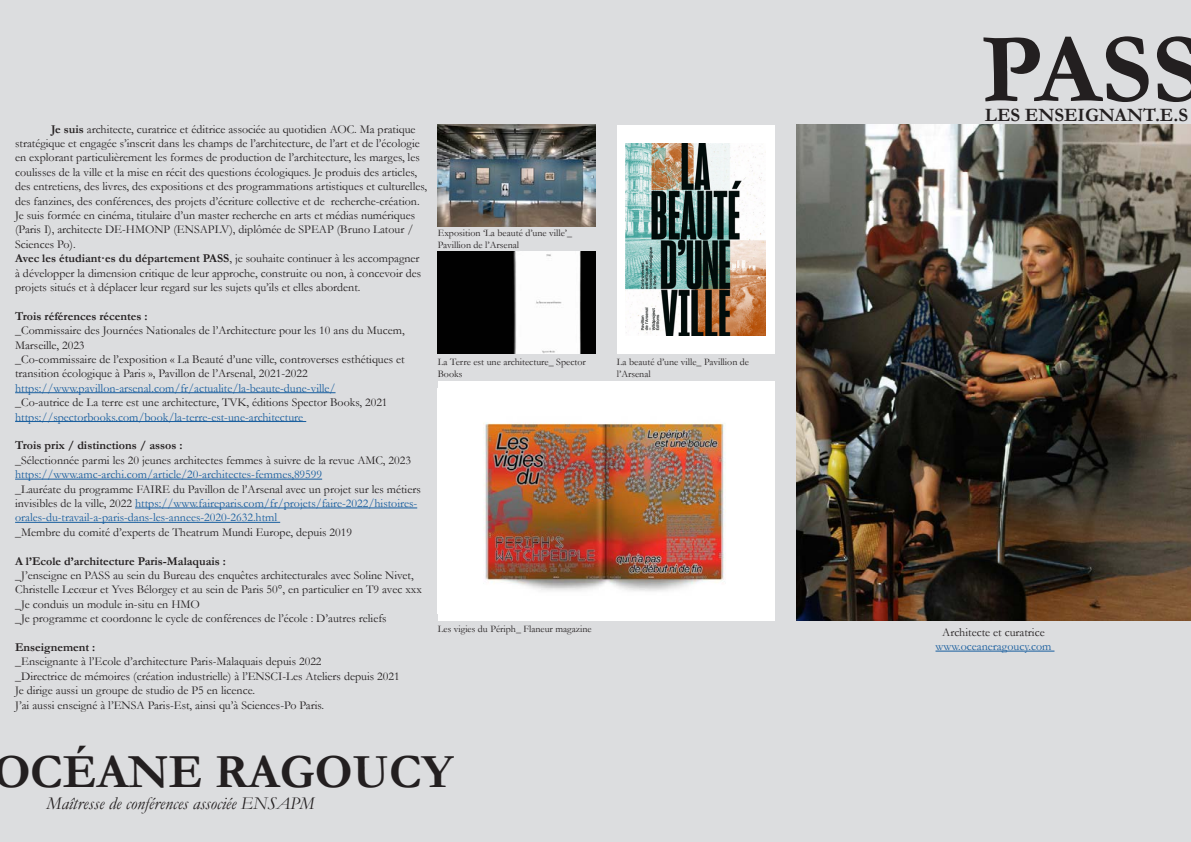
<style>
.page{position:relative;width:1191px;height:842px;background:#fff}
.page>*{position:absolute;margin:0;border:0;box-sizing:border-box;transform-origin:0 0}
.Aligné_à_gauche{font:700 100px "Garamond";color:#231f20}
.Aligné_à_gauche-2{font:700 48px "Garamond";color:#231f20}
.Aligné_à_gauche-3{font:700 19px "Garamond";color:#231f20}
.Aligné_à_gauche-4{font:italic 18px "Garamond";color:#231f20}
.Aligné_à_gauche-5{font:12px/14.4px "Garamond";color:#231f20}
.Aligné_à_gauche-6{font:12px/14.4px "Garamond";color:#175d9e}
.Aligné_à_gauche-7{font:700 12px "Garamond";color:#231f20}
.Aligné_à_gauche-8{font:10px/12px "Garamond";color:#231f20}
.s1{font-weight:700}
.s2{color:#175d9e}
.s3{color:#231f20}
</style>
<div class="page">
<div style="left:0;top:0;width:1191px;height:841px;background:#dcdddf"></div>
<img style="left:796px;top:125px;width:395px;height:496px">
<hr style="left:15px;top:392px;width:320px;height:1px;background:#175d9e">
<hr style="left:15px;top:421px;width:291px;height:1px;background:#175d9e">
<hr style="left:15px;top:479px;width:307px;height:1px;background:#175d9e">
<hr style="left:135px;top:508px;width:282px;height:1px;background:#175d9e">
<hr style="left:15px;top:522px;width:265px;height:1px;background:#175d9e">
<hr style="left:935px;top:651px;width:119px;height:1px;background:#175d9e">
<div style="left:617px;top:125px;width:157px;height:229px;background:#fff"></div>
<img style="left:626px;top:143px;width:139px;height:192px">
<div style="left:438px;top:382px;width:336px;height:239px;background:#fff"></div>
<img style="left:483px;top:423px;width:243px;height:168px">
<img style="left:438px;top:125px;width:157px;height:102px">
<img style="left:438px;top:252px;width:157px;height:102px">
<p class="Aligné_à_gauche-5" style="left:15px;top:121px;width:413px;text-indent:36px"><span class="s1">Je suis</span> architecte, curatrice et éditrice associée au quotidien AOC. Ma pratique stratégique et engagée s’inscrit dans les champs de l’architecture, de l’art et de l’écologie en explorant particulièrement les formes de production de l’architecture, les marges, les coulisses de la ville et la mise en récit des questions écologiques. Je produis des articles, des entretiens, des livres, des expositions et des programmations artistiques et culturelles, des fanzines, des conférences, des projets d’écriture collective et de recherche-création.</p>
<p class="Aligné_à_gauche-5" style="left:15px;top:208px;width:401px">Je suis formée en cinéma, titulaire d’un master recherche en arts et médias numériques (Paris I), architecte DE-HMONP (ENSAPLV), diplômée de SPEAP (Bruno Latour /<br>Sciences Po).</p>
<p class="Aligné_à_gauche-5" style="left:15px;top:251px;width:407px"><span class="s1">Avec les étudiant·es du département PASS</span>, je souhaite continuer à les accompagner à développer la dimension critique de leur approche, construite ou non, à concevoir des projets situés et à déplacer leur regard sur les sujets qu’ils et elles abordent.</p>
<p class="Aligné_à_gauche-7" style="left:15px;top:308px;width:134px">Trois références récentes :</p>
<p class="Aligné_à_gauche-5" style="left:15px;top:323px;width:391px">_Commissaire des Journées Nationales de l’Architecture pour les 10 ans du Mucem,<br>Marseille, 2023</p>
<p class="Aligné_à_gauche-5" style="left:15px;top:352px;width:391px">_Co-commissaire de l’exposition « La Beauté d’une ville, controverses esthétiques et transition écologique à Paris », Pavillon de l’Arsenal, 2021-2022</p>
<p class="Aligné_à_gauche-6" style="left:15px;top:380px;width:322px">https://www.pavillon-arsenal.com/fr/actualite/la-beaute-dune-ville/</p>
<p class="Aligné_à_gauche-5" style="left:15px;top:395px;width:374px">_Co-autrice de La terre est une architecture, TVK, éditions Spector Books, 2021 <span class="s2">https://spectorbooks.com/book/la-terre-est-une-architecture</span></p>
<p class="Aligné_à_gauche-7" style="left:15px;top:437px;width:169px">Trois prix / distinctions / assos :</p>
<p class="Aligné_à_gauche-5" style="left:15px;top:452px;width:397px">_Sélectionnée parmi les 20 jeunes architectes femmes à suivre de la revue AMC, 2023 <span class="s2">https://www.amc-archi.com/article/20-architectes-femmes,89599</span></p>
<p class="Aligné_à_gauche-6" style="left:15px;top:481px;width:407px"><span class="s3">_Lauréate du programme FAIRE du Pavillon de l’Arsenal avec un projet sur les métiers invisibles de la ville, 2022</span> https://www.faireparis.com/fr/projets/faire-2022/histoires&shy;orales-du-travail-a-paris-dans-les-annees-2020-2632.html</p>
<p class="Aligné_à_gauche-5" style="left:15px;top:524px;width:338px">_Membre du comité d’experts de Theatrum Mundi Europe, depuis 2019</p>
<p class="Aligné_à_gauche-7" style="left:15px;top:553px;width:212px">A l’Ecole d’architecture Paris-Malaquais :</p>
<p class="Aligné_à_gauche-5" style="left:15px;top:568px;width:408px">_J’enseigne en PASS au sein du Bureau des enquêtes architecturales avec Soline Nivet,<br>Christelle Lecœur et Yves Bélorgey et au sein de Paris 50°, en particulier en T9 avec xxx</p>
<p class="Aligné_à_gauche-5" style="left:15px;top:596px;width:186px">_Je conduis un module in-situ en HMO</p>
<p class="Aligné_à_gauche-5" style="left:15px;top:611px;width:373px">_Je programme et coordonne le cycle de conférences de l’école : D’autres reliefs</p>
<p class="Aligné_à_gauche-7" style="left:15px;top:639px;width:82px">Enseignement :</p>
<p class="Aligné_à_gauche-5" style="left:15px;top:654px;width:308px">_Enseignante à l’Ecole d’architecture Paris-Malaquais depuis 2022</p>
<p class="Aligné_à_gauche-5" style="left:15px;top:668px;width:386px">_Directrice de mémoires (création industrielle) à l’ENSCI-Les Ateliers depuis 2021</p>
<p class="Aligné_à_gauche-5" style="left:15px;top:683px;width:241px">Je dirige aussi un groupe de studio de P5 en licence.</p>
<p class="Aligné_à_gauche-5" style="left:15px;top:697px;width:310px">J’ai aussi enseigné à l’ENSA Paris-Est, ainsi qu’à Sciences-Po Paris.</p>
<p class="Aligné_à_gauche-8" style="left:438px;top:227px;width:136px">Exposition ‘La beauté d’une ville’_<br>Pavillion de l’Arsenal</p>
<p class="Aligné_à_gauche-8" style="left:438px;top:355px;width:149px">La Terre est une architecture_ Spector<br>Books</p>
<p class="Aligné_à_gauche-8" style="left:438px;top:622px;width:155px">Les vigies du Périph_ Flaneur magazine</p>
<p class="Aligné_à_gauche-2" style="left:-8px;top:739px;width:462px">OCÉANE RAGOUCY</p>
<p class="Aligné_à_gauche-4" style="left:47px;top:791px;width:269px">Maîtresse de conférences associée ENSAPM</p>
<p class="Aligné_à_gauche-8" style="left:617px;top:355px;width:134px">La beauté d’une ville_ Pavillion de l’Arsenal</p>
<p class="Aligné_à_gauche" style="left:981px;top:2px;width:223px">PASS</p>
<p class="Aligné_à_gauche-3" style="left:985px;top:102px;width:205px">LES ENSEIGNANT.E.S</p>
<p class="Aligné_à_gauche-5" style="left:942px;top:624px;width:104px">Architecte et curatrice</p>
<p class="Aligné_à_gauche-6" style="left:935px;top:639px;width:117px">www.oceaneragoucy.com</p>
</div>
